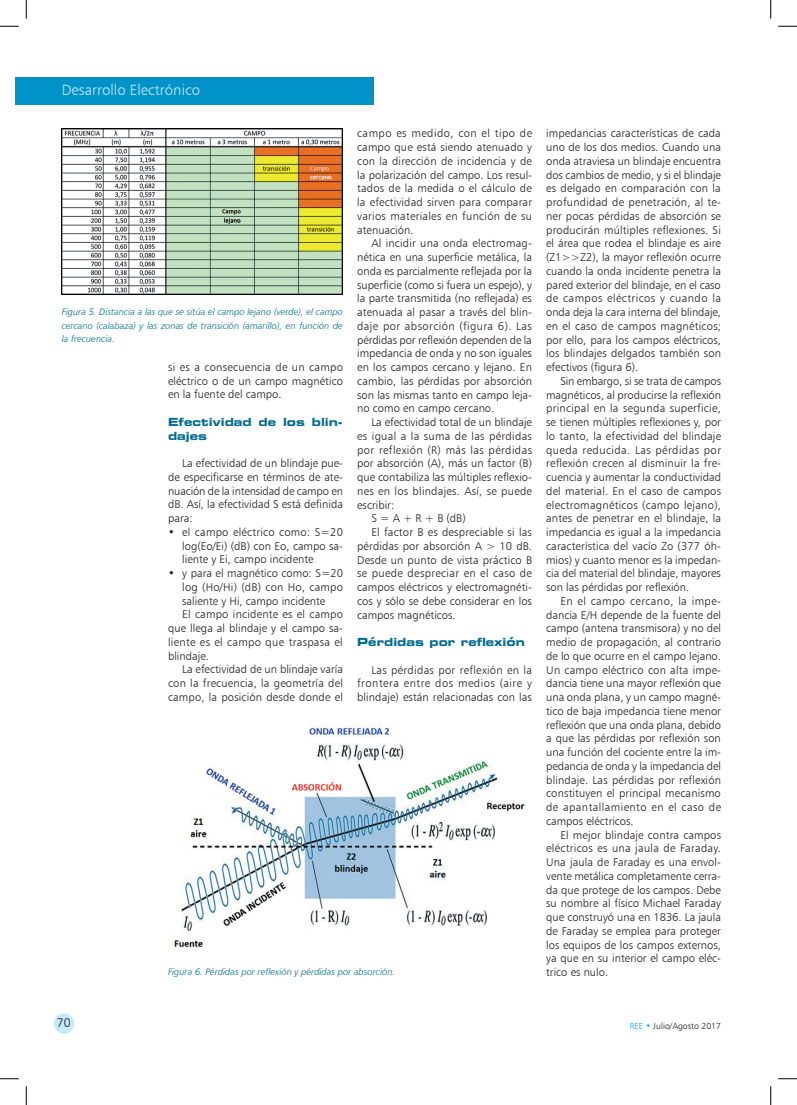
<style>
.page{position:relative;width:797px;height:1105px;background:#fff}
.page>*{position:absolute;margin:0;border:0;box-sizing:border-box;transform-origin:0 0}
.t1{font:15px "Humanist 777 BT Light B";color:#c6eafa}
.t2{font:12.5px "Humanist 777 BT Light B";color:#231f20}
.t3{font:11.25px/13.8px "Humanist 777 BT Light B";letter-spacing:.005em;color:#231f20;text-align:justify}
.t4{font:11.25px "Humanist 777 BT Light B";letter-spacing:.025em;color:#231f20}
.t5{font:11.25px/13.8px "Eurostile Bold Extended Two";color:#006c91}
.t6{font:11.25px "Humanist 777 BT Light B";letter-spacing:.035em;color:#231f20}
.t7{font:11.25px "Humanist 777 BT Light B";letter-spacing:.03em;color:#231f20}
.t8{font:9.38px/13.8px "Humanist 777 BT Light Italic B";color:#006c91;text-align:justify}
.t9{font:8.75px "Humanist 777 BT Light B";color:#231f20}
.s1{color:#00aeef}
</style>
<div class="page">
<div style="left:54px;top:1013px;width:20px;height:21px;background:#c6eafa;border-radius:50%"></div>
<div style="left:16px;top:77px;width:358px;height:28px;background:#0092c8"></div>
<img style="left:62px;top:129px;width:281px;height:165px">
<img style="left:173px;top:727px;width:352px;height:221px">
<svg style="left:0;top:25px;width:19px;height:2px"></svg>
<svg style="left:778px;top:25px;width:19px;height:2px"></svg>
<svg style="left:0;top:1078px;width:19px;height:1px"></svg>
<svg style="left:778px;top:1078px;width:19px;height:1px"></svg>
<svg style="left:25px;top:0;width:2px;height:19px"></svg>
<svg style="left:25px;top:1086px;width:2px;height:19px"></svg>
<svg style="left:770px;top:0;width:1px;height:19px"></svg>
<svg style="left:770px;top:1086px;width:1px;height:19px"></svg>
<h1 class="t1" style="left:62px;top:81px;width:140px">Desarrollo Electrónico</h1>
<p class="t8" style="left:62px;top:304px;width:283px">Figura 5. Distancia a las que se sitúa el campo lejano (verde), el campo cercano (calabaza) y las zonas de transición (amarillo), en función de la frecuencia.</p>
<p class="t3" style="left:168px;top:360px;width:176px">si es a consecuencia de un campo eléctrico o de un campo magnético en la fuente del campo.</p>
<p class="t5" style="left:168px;top:415px;width:176px">Efectividad de los blin&shy;dajes</p>
<p class="t3" style="left:168px;top:456px;width:176px;text-indent:14px">La efectividad de un blindaje pue&shy;de especificarse en términos de ate&shy;nuación de la intensidad de campo en dB. Así, la efectividad S está definida para:</p>
<p class="t3" style="left:182px;top:525px;width:162px;text-indent:-14px">• el campo eléctrico como: S=20 log(Eo/Ei) (dB) con Eo, campo sa&shy;liente y Ei, campo incidente</p>
<p class="t3" style="left:168px;top:566px;width:176px">• y para el magnético como: S=20</p>
<p class="t3" style="left:182px;top:580px;width:162px">log (Ho/Hi) (dB) con Ho, campo</p>
<p class="t3" style="left:182px;top:594px;width:145px">saliente y Hi, campo incidente</p>
<p class="t3" style="left:182px;top:607px;width:162px">El campo incidente es el campo</p>
<p class="t3" style="left:168px;top:621px;width:176px">que llega al blindaje y el campo sa-</p>
<p class="t4" style="left:168px;top:635px;width:176px">liente es el campo que traspasa el</p>
<p class="t3" style="left:168px;top:649px;width:42px">blindaje.</p>
<p class="t3" style="left:182px;top:662px;width:162px">La efectividad de un blindaje varía</p>
<p class="t3" style="left:168px;top:676px;width:176px">con la frecuencia, la geometría del</p>
<p class="t3" style="left:168px;top:690px;width:176px">campo, la posición desde donde el</p>
<p class="t3" style="left:357px;top:127px;width:176px">campo es medido, con el tipo de campo que está siendo atenuado y con la dirección de incidencia y de la polarización del campo. Los resul&shy;tados de la medida o el cálculo de la efectividad sirven para comparar varios materiales en función de su atenuación.</p>
<p class="t3" style="left:357px;top:236px;width:176px;text-indent:14px">Al incidir una onda electromag&shy;nética en una superficie metálica, la onda es parcialmente reflejada por la superficie (como si fuera un espejo), y la parte transmitida (no reflejada) es atenuada al pasar a través del blin&shy;daje por absorción (figura 6). Las pérdidas por reflexión dependen de la impedancia de onda y no son iguales en los campos cercano y lejano. En cambio, las pérdidas por absorción son las mismas tanto en campo leja&shy;no como en campo cercano.</p>
<p class="t3" style="left:371px;top:415px;width:162px">La efectividad total de un blindaje</p>
<p class="t4" style="left:357px;top:429px;width:176px">es igual a la suma de las pérdidas</p>
<p class="t6" style="left:357px;top:443px;width:176px">por reflexión (R) más las pérdidas</p>
<p class="t3" style="left:357px;top:456px;width:176px">por absorción (A), más un factor (B)</p>
<p class="t3" style="left:357px;top:470px;width:176px">que contabiliza las múltiples reflexio-</p>
<p class="t3" style="left:357px;top:484px;width:176px">nes en los blindajes. Así, se puede</p>
<p class="t3" style="left:357px;top:498px;width:38px">escribir:</p>
<p class="t3" style="left:371px;top:511px;width:96px">S = A + R + B (dB)</p>
<p class="t3" style="left:371px;top:525px;width:162px">El factor B es despreciable si las</p>
<p class="t3" style="left:357px;top:539px;width:176px">pérdidas por absorción A &gt; 10 dB.</p>
<p class="t3" style="left:357px;top:553px;width:176px">Desde un punto de vista práctico B</p>
<p class="t7" style="left:357px;top:567px;width:176px">se puede despreciar en el caso de</p>
<p class="t3" style="left:357px;top:580px;width:176px">campos eléctricos y electromagnéti-</p>
<p class="t3" style="left:357px;top:594px;width:176px">cos y sólo se debe considerar en los</p>
<p class="t3" style="left:357px;top:608px;width:100px">campos magnéticos.</p>
<p class="t5" style="left:357px;top:635px;width:169px">Pérdidas por reflexión</p>
<p class="t3" style="left:357px;top:663px;width:176px;text-indent:14px">Las pérdidas por reflexión en la frontera entre dos medios (aire y blindaje) están relacionadas con las</p>
<p class="t8" style="left:168px;top:964px;width:229px">Figura 6. Pérdidas por reflexión y pérdidas por absorción.</p>
<p class="t3" style="left:546px;top:126px;width:176px">impedancias características de cada uno de los dos medios. Cuando una onda atraviesa un blindaje encuentra dos cambios de medio, y si el blindaje es delgado en comparación con la profundidad de penetración, al te&shy;ner pocas pérdidas de absorción se producirán múltiples reflexiones. Si el área que rodea el blindaje es aire (Z1&gt;&gt;Z2), la mayor reflexión ocurre cuando la onda incidente penetra la pared exterior del blindaje, en el caso de campos eléctricos y cuando la onda deja la cara interna del blindaje, en el caso de campos magnéticos; por ello, para los campos eléctricos, los blindajes delgados también son efectivos (figura 6).</p>
<p class="t3" style="left:546px;top:374px;width:176px;text-indent:14px">Sin embargo, si se trata de campos magnéticos, al producirse la reflexión principal en la segunda superficie, se tienen múltiples reflexiones y, por lo tanto, la efectividad del blindaje queda reducida. Las pérdidas por reflexión crecen al disminuir la fre&shy;cuencia y aumentar la conductividad del material. En el caso de campos electromagnéticos (campo lejano), antes de penetrar en el blindaje, la impedancia es igual a la impedancia característica del vacío Zo (377 óh&shy;mios) y cuanto menor es la impedan&shy;cia del material del blindaje, mayores son las pérdidas por reflexión.</p>
<p class="t3" style="left:546px;top:594px;width:176px;text-indent:14px">En el campo cercano, la impe&shy;dancia E/H depende de la fuente del campo (antena transmisora) y no del medio de propagación, al contrario de lo que ocurre en el campo lejano.<br>Un campo eléctrico con alta impe&shy;dancia tiene una mayor reflexión que una onda plana, y un campo magné&shy;tico de baja impedancia tiene menor reflexión que una onda plana, debido a que las pérdidas por reflexión son una función del cociente entre la im&shy;pedancia de onda y la impedancia del blindaje. Las pérdidas por reflexión constituyen el principal mecanismo de apantallamiento en el caso de campos eléctricos.</p>
<p class="t3" style="left:546px;top:828px;width:176px;text-indent:14px">El mejor blindaje contra campos eléctricos es una jaula de Faraday.<br>Una jaula de Faraday es una envol&shy;vente metálica completamente cerra&shy;da que protege de los campos. Debe su nombre al físico Michael Faraday que construyó una en 1836. La jaula de Faraday se emplea para proteger los equipos de los campos externos, ya que en su interior el campo eléc&shy;trico es nulo.</p>
<p class="t2" style="left:57px;top:1015px;width:15px">70</p>
<p class="t9" style="left:629px;top:1020px;width:93px"><span class="s1">REE •</span> Julio/Agosto 2017</p>
</div>
